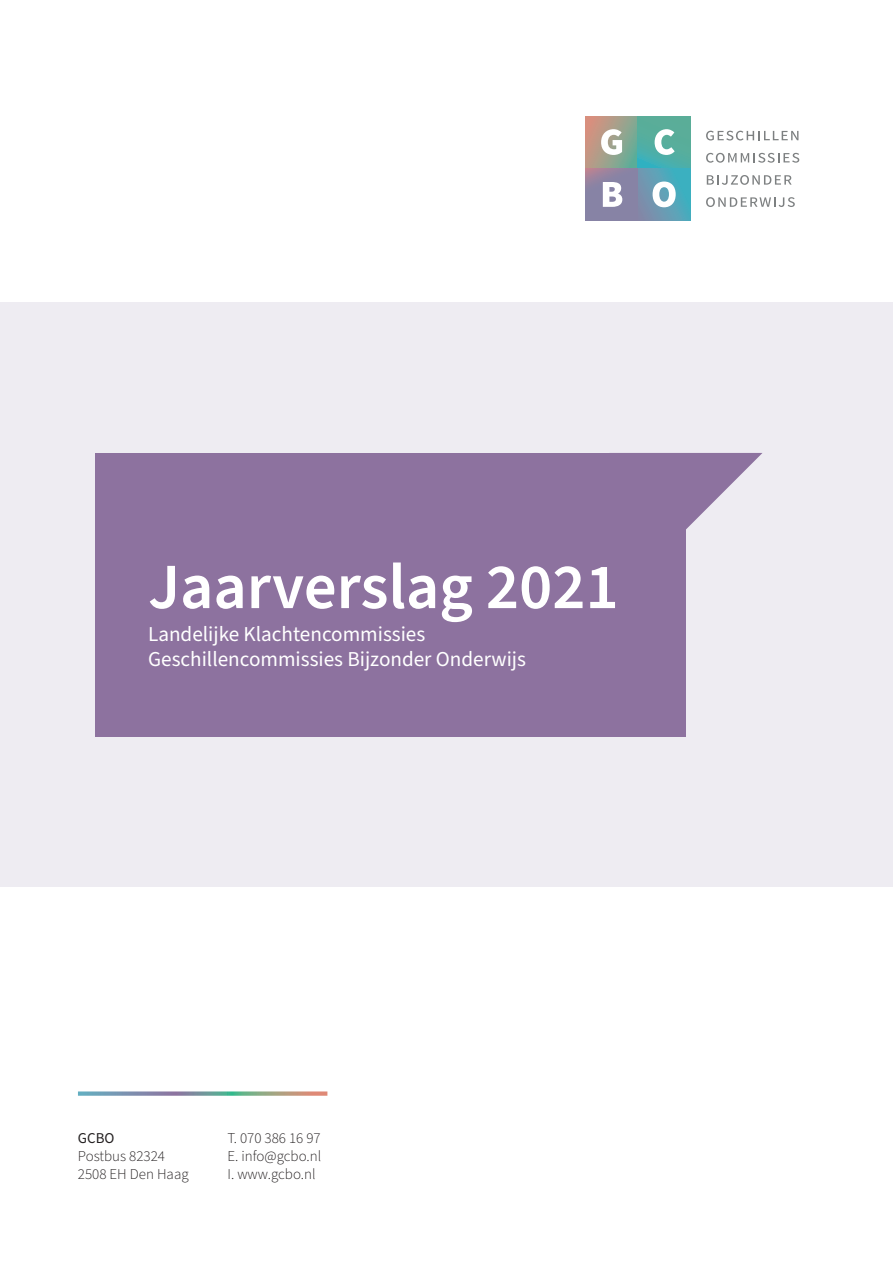
<style>
.page{position:relative;width:893px;height:1263px;background:#fff}
.page>*{position:absolute;margin:0;border:0;box-sizing:border-box;transform-origin:0 0}
.t1{font:600 64.5px "Source Sans Pro";color:#fff}
.t2{font:21.15px "Source Sans Pro";color:#fff}
.t3{font:300 15px "Source Sans Pro";color:#231f20}
.t4{font:15px "Source Sans Pro";color:#231f20}
</style>
<div class="page">
<div style="left:0;top:303px;width:893px;height:584px;background:#eeecf2"></div>
<svg style="left:586px;top:116px;width:52px;height:52px"></svg>
<svg style="left:638px;top:116px;width:52px;height:52px"></svg>
<svg style="left:638px;top:168px;width:52px;height:53px"></svg>
<svg style="left:586px;top:168px;width:52px;height:53px"></svg>
<svg style="left:601px;top:129px;width:21px;height:26px"></svg>
<svg style="left:655px;top:129px;width:20px;height:26px"></svg>
<svg style="left:603px;top:182px;width:19px;height:25px"></svg>
<svg style="left:653px;top:182px;width:23px;height:25px"></svg>
<svg style="left:706px;top:131px;width:92px;height:9px"></svg>
<svg style="left:706px;top:153px;width:93px;height:10px"></svg>
<svg style="left:707px;top:175px;width:85px;height:10px"></svg>
<svg style="left:706px;top:197px;width:89px;height:10px"></svg>
<div style="left:95px;top:453px;width:591px;height:283px;background:#8d729f"></div>
<svg style="left:686px;top:453px;width:76px;height:77px"></svg>
<svg style="left:78px;top:1091px;width:249px;height:5px"></svg>
<p class="t1" style="left:148px;top:544px;width:472px">Jaarverslag 2021</p>
<p class="t2" style="left:148px;top:620px;width:279px">Landelijke Klachtencommissies</p>
<p class="t2" style="left:148px;top:645px;width:379px">Geschillencommissies Bijzonder Onderwijs</p>
<p class="t4" style="left:78px;top:1128px;width:38px">GCBO</p>
<p class="t3" style="left:78px;top:1146px;width:89px">Postbus 82324</p>
<p class="t3" style="left:78px;top:1164px;width:112px">2508 EH Den Haag</p>
<p class="t3" style="left:228px;top:1128px;width:95px">T. 070 386 16 97</p>
<p class="t3" style="left:228px;top:1146px;width:95px">E. info@gcbo.nl</p>
<p class="t3" style="left:228px;top:1164px;width:90px">I. www.gcbo.nl</p>
</div>
